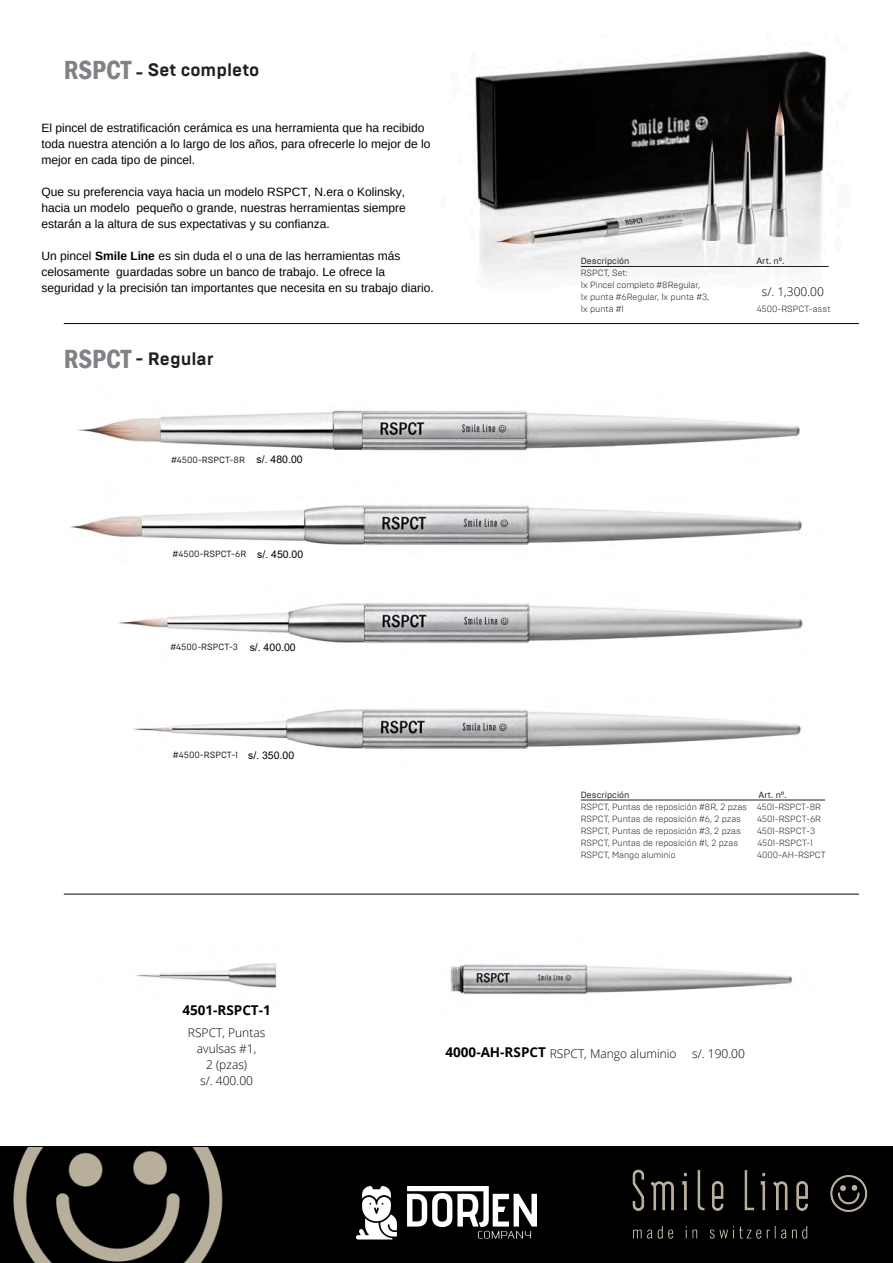
<style>
.page{position:relative;width:893px;height:1263px;background:#fff}
.page>*{position:absolute;margin:0;border:0;box-sizing:border-box;transform-origin:0 0}
.t1{font:700 18px "Brutal Type";color:#231f20}
.t2{font:700 13.5px "Open Sans";color:#000}
.t3{font:12px/16px "Arimo";color:#000}
.t4{font:300 12px/16px "Open Sans";color:#000;text-align:center}
.t5{font:10.5px "Arial";color:#000}
.t6{font:300 9px/12px "Brutal Type";color:#231f20}
.t7{font:9px "Brutal Type";color:#231f20}
.s1{font-family:"Franklin Gothic";font-weight:600;font-stretch:condensed;font-size:27px;color:#808285}
.s2{font-weight:700}
.s3{font-weight:700;font-size:13.5px}
</style>
<div class="page">
<img style="left:475px;top:51px;width:352px;height:225px">
<img style="left:78px;top:410px;width:722px;height:41px">
<img style="left:70px;top:505px;width:732px;height:40px">
<img style="left:118px;top:603px;width:685px;height:40px">
<img style="left:133px;top:709px;width:668px;height:40px">
<hr style="left:64px;top:323px;width:795px;height:1px;background:#00000f">
<hr style="left:64px;top:894px;width:795px;height:1px;background:#00000f">
<hr style="left:581px;top:800px;width:244px;height:1px;background:#231f20">
<hr style="left:581px;top:266px;width:248px;height:1px;background:#231f20">
<div style="left:0;top:1147px;width:893px;height:116px;background:#000"></div>
<img style="left:632px;top:1169px;width:236px;height:70px">
<img style="left:13px;top:1148px;width:210px;height:115px">
<img style="left:450px;top:964px;width:342px;height:31px">
<img style="left:136px;top:963px;width:141px;height:25px">
<img style="left:356px;top:1186px;width:180px;height:54px">
<h1 class="t1" style="left:64px;top:58px;width:197px"><span class="s1">RSPCT</span> - Set completo</h1>
<p class="t3" style="left:42px;top:120px;width:390px">El pincel de estratificación cerámica es una herramienta que ha recibido toda nuestra atención a lo largo de los años, para ofrecerle lo mejor de lo mejor en cada tipo de pincel.</p>
<p class="t3" style="left:42px;top:184px;width:366px;text-align:justify">Que su preferencia vaya hacia un modelo RSPCT, N.era o Kolinsky, hacia un modelo pequeño o grande, nuestras herramientas siempre estarán a la altura de sus expectativas y su confianza.</p>
<p class="t3" style="left:42px;top:248px;width:394px">Un pincel <span class="s2">Smile Line</span> es sin duda el o una de las herramientas más celosamente guardadas sobre un banco de trabajo. Le ofrece la seguridad y la precisión tan importantes que necesita en su trabajo diario.</p>
<h1 class="t1" style="left:64px;top:348px;width:151px"><span class="s1">RSPCT</span> - Regular</h1>
<p class="t7" style="left:171px;top:454px;width:75px">#4500-RSPCT-8R</p>
<p class="t5" style="left:257px;top:452px;width:48px">s/. 480.00</p>
<p class="t7" style="left:173px;top:548px;width:75px">#4500-RSPCT-6R</p>
<p class="t5" style="left:257px;top:547px;width:48px">s/. 450.00</p>
<p class="t7" style="left:170px;top:642px;width:69px">#4500-RSPCT-3</p>
<p class="t5" style="left:250px;top:640px;width:48px">s/. 400.00</p>
<p class="t7" style="left:173px;top:750px;width:67px">#4500-RSPCT-1</p>
<p class="t5" style="left:248px;top:748px;width:48px">s/. 350.00</p>
<p class="t7" style="left:581px;top:255px;width:50px">Descripción</p>
<p class="t7" style="left:756px;top:255px;width:30px">Art. n°.</p>
<p class="t6" style="left:581px;top:267px;width:130px">RSPCT, Set:<br>1x Pincel completo #8Regular,<br>1x punta #6Regular, 1x punta #3,<br>1x punta #1</p>
<p class="t4" style="left:762px;top:283px;width:64px">s/. 1,300.00</p>
<p class="t6" style="left:757px;top:303px;width:75px">4500-RSPCT-asst</p>
<p class="t7" style="left:581px;top:789px;width:50px">Descripción</p>
<p class="t7" style="left:759px;top:789px;width:30px">Art. n°.</p>
<p class="t6" style="left:581px;top:800px;width:242px">RSPCT, Puntas de reposición #8R, 2 pzas 4501-RSPCT-8R<br>RSPCT, Puntas de reposición #6, 2 pzas</p>
<p class="t6" style="left:757px;top:812px;width:65px">4501-RSPCT-6R</p>
<p class="t6" style="left:581px;top:824px;width:162px">RSPCT, Puntas de reposición #3, 2 pzas</p>
<p class="t6" style="left:757px;top:824px;width:60px">4501-RSPCT-3</p>
<p class="t6" style="left:581px;top:836px;width:159px">RSPCT, Puntas de reposición #1, 2 pzas</p>
<p class="t6" style="left:757px;top:836px;width:57px">4501-RSPCT-1</p>
<p class="t6" style="left:581px;top:848px;width:96px">RSPCT, Mango aluminio</p>
<p class="t6" style="left:757px;top:848px;width:70px">4000-AH-RSPCT</p>
<p class="t2" style="left:182px;top:1001px;width:90px">4501-RSPCT-1</p>
<p class="t4" style="left:188px;top:1024px;width:79px">RSPCT, Puntas avulsas #1,<br>2 (pzas)<br>s/. 400.00</p>
<p class="t4" style="left:445px;top:1045px;width:233px"><span class="s3">4000-AH-RSPCT</span> RSPCT, Mango aluminio</p>
<p class="t4" style="left:692px;top:1045px;width:54px">s/. 190.00</p>
</div>
